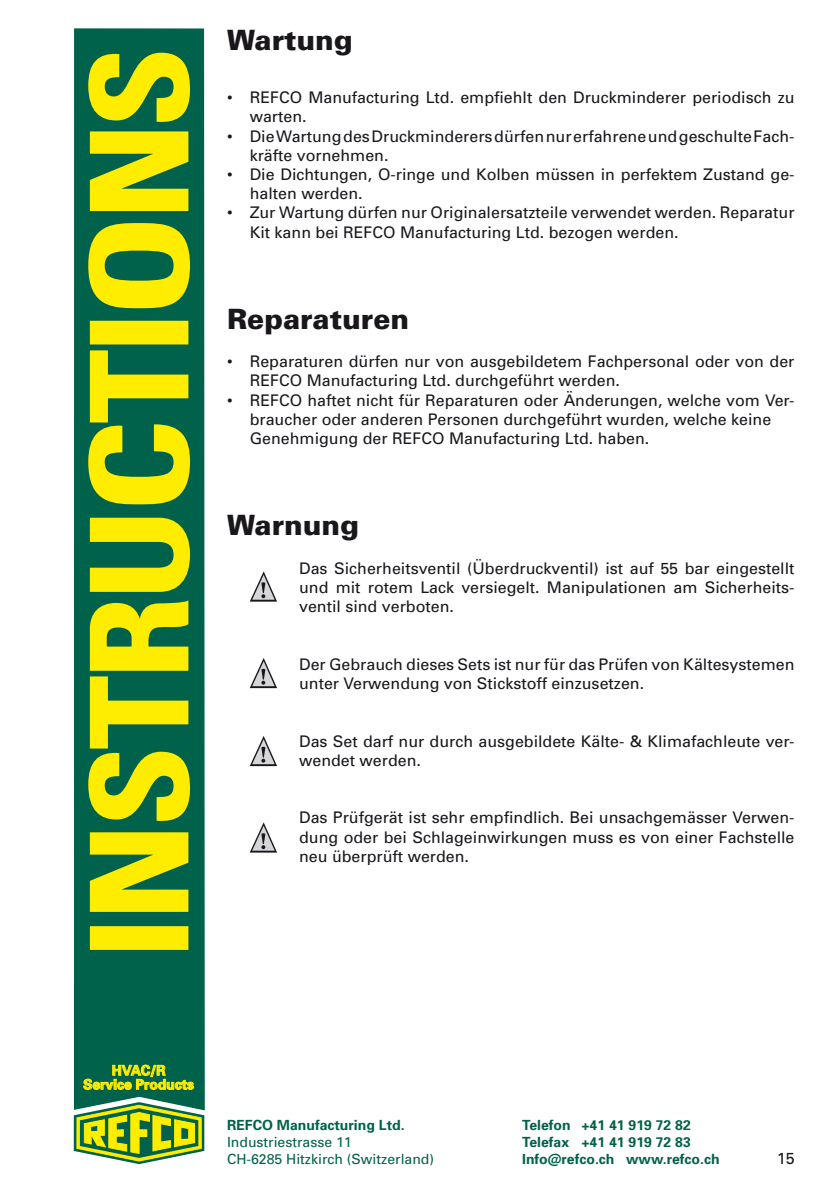
<style>
.page{position:relative;width:840px;height:1191px;background:#fff}
.page>*{position:absolute;margin:0;border:0;box-sizing:border-box;transform-origin:0 0}
.t1{font:900 28px "Univers";color:#1a171c}
.t2{font:16px/19.2px "Univers";color:#1a171c}
.t3{font:700 14px "Univers";color:#00624b}
.t4{font:14px "Univers";color:#00624b}
.t5{font:700 13.8px/14px "Univers";color:#ffed00;text-align:center}
</style>
<div class="page">
<svg style="left:74px;top:1110px;width:130px;height:54px;background:#99b741"></svg>
<div style="left:74px;top:28px;width:131px;height:1082px;background:#00624b"></div>
<div style="left:91px;top:927px;width:96px;height:22px;background:#ffed00"></div>
<div style="left:90px;top:926px;width:98px;height:24px;border:2px solid #ffed00"></div>
<svg style="left:89px;top:831px;width:100px;height:82px;background:#bdc913"></svg>
<svg style="left:87px;top:517px;width:104px;height:304px;background:#90b020"></svg>
<svg style="left:87px;top:349px;width:104px;height:156px;background:#7ea625"></svg>
<div style="left:91px;top:322px;width:96px;height:21px;background:#ffed00"></div>
<div style="left:90px;top:321px;width:98px;height:23px;border:2px solid #ffed00"></div>
<svg style="left:87px;top:222px;width:104px;height:87px;background:#a2ba1b"></svg>
<svg style="left:89px;top:130px;width:100px;height:82px;background:#bdc913"></svg>
<svg style="left:87px;top:52px;width:104px;height:71px;background:#9cb71c"></svg>
<svg style="left:83px;top:1063px;width:111px;height:27px;background:#458736"></svg>
<svg style="left:250px;top:571px;width:27px;height:30px"></svg>
<svg style="left:249px;top:658px;width:28px;height:30px"></svg>
<svg style="left:249px;top:736px;width:28px;height:30px"></svg>
<svg style="left:250px;top:822px;width:27px;height:30px"></svg>
<h1 class="t1" style="left:227px;top:23px;width:127px">Wartung</h1>
<p class="t2" style="left:249px;top:88px;width:546px;text-indent:-23px">• REFCO Manufacturing Ltd. empfiehlt den Druckminderer periodisch zu warten.</p>
<p class="t2" style="left:249px;top:126px;width:546px;text-indent:-23px">• Die Wartung des Druckminderers dürfen nur erfahrene und geschulte Fach&shy;kräfte vornehmen.</p>
<p class="t2" style="left:249px;top:164px;width:546px;text-indent:-23px">• Die Dichtungen, O-ringe und Kolben müssen in perfektem Zustand ge&shy;halten werden.</p>
<p class="t2" style="left:249px;top:203px;width:546px;text-indent:-23px">• Zur Wartung dürfen nur Originalersatzteile verwendet werden. Reparatur<br>Kit kann bei REFCO Manufacturing Ltd. bezogen werden.</p>
<h1 class="t1" style="left:227px;top:301px;width:183px">Reparaturen</h1>
<p class="t2" style="left:249px;top:352px;width:546px;text-indent:-23px">• Reparaturen dürfen nur von ausgebildetem Fachpersonal oder von der<br>REFCO Manufacturing Ltd. durchgeführt werden.</p>
<p class="t2" style="left:249px;top:390px;width:546px;text-indent:-23px">• REFCO haftet nicht für Reparaturen oder Änderungen, welche vom Ver&shy;braucher oder anderen Personen durchgeführt wurden, welche keine<br>Genehmigung der REFCO Manufacturing Ltd. haben.</p>
<h1 class="t1" style="left:227px;top:508px;width:133px">Warnung</h1>
<p class="t2" style="left:299px;top:558px;width:496px;text-align:justify">Das Sicherheitsventil (Überdruckventil) ist auf 55 bar eingestellt und mit rotem Lack versiegelt. Manipulationen am Sicherheits&shy;ventil sind verboten.</p>
<p class="t2" style="left:299px;top:654px;width:496px">Der Gebrauch dieses Sets ist nur für das Prüfen von Kältesystemen unter Verwendung von Stickstoff einzusetzen.</p>
<p class="t2" style="left:299px;top:731px;width:496px">Das Set darf nur durch ausgebildete Kälte- &amp; Klimafachleute ver&shy;wendet werden.</p>
<p class="t2" style="left:299px;top:808px;width:496px;text-align:justify">Das Prüfgerät ist sehr empfindlich. Bei unsachgemässer Verwen&shy;dung oder bei Schlageinwirkungen muss es von einer Fachstelle neu überprüft werden.</p>
<p class="t5" style="left:83px;top:1063px;width:112px">HVAC/R<br>Service Products</p>
<p class="t3" style="left:227px;top:1116px;width:179px">REFCO Manufacturing Ltd.</p>
<p class="t3" style="left:522px;top:1116px;width:170px">Telefon +41 41 919 72 82</p>
<p class="t4" style="left:227px;top:1133px;width:126px">Industriestrasse 11</p>
<p class="t3" style="left:522px;top:1133px;width:170px">Telefax +41 41 919 72 83</p>
<p class="t4" style="left:227px;top:1150px;width:208px">CH-6285 Hitzkirch (Switzerland)</p>
<p class="t3" style="left:522px;top:1149px;width:199px">Info@refco.ch www.refco.ch</p>
<p class="t2" style="left:776px;top:1148px;width:19px">15</p>
</div>
